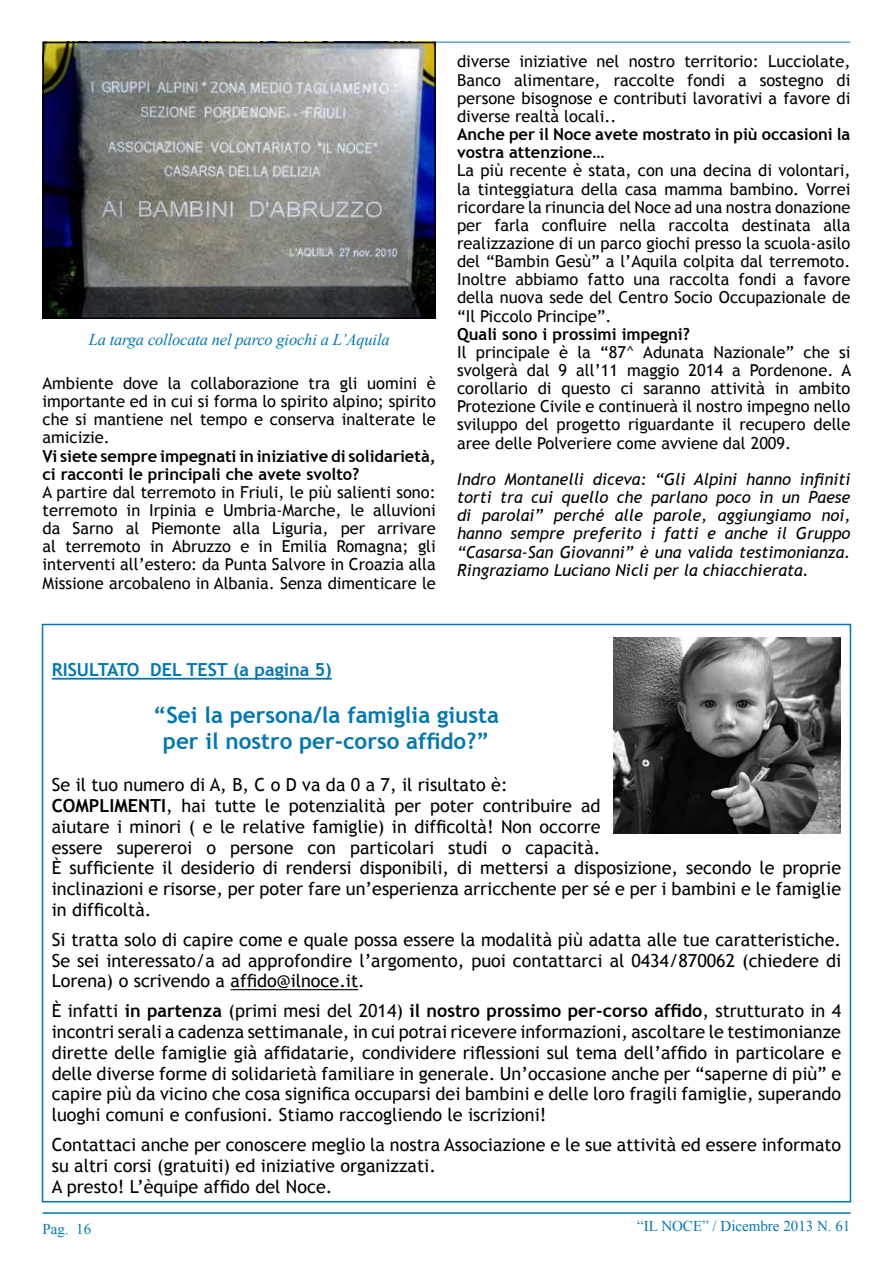
<style>
.page{position:relative;width:893px;height:1263px;background:#fff}
.page>*{position:absolute;margin:0;border:0;box-sizing:border-box;transform-origin:0 0}
.t1{font:700 22.5px/25.8px "Trebuchet MS";color:#0077b3;text-align:center}
.t2{font:18px/20.9px "Trebuchet MS";color:#000}
.t3{font:700 18px "Trebuchet MS";color:#0077b3}
.t4{font:16.5px/18.1px "Trebuchet MS";color:#000;text-align:justify}
.t5{font:italic 16.5px/18.1px "Trebuchet MS";color:#000;text-align:justify}
.t6{font:700 16.5px/18.1px "Trebuchet MS";color:#000}
.t7{font:italic 16.5px "Times New Roman";letter-spacing:-.01em;color:#0077b3}
.t8{font:15px "Times New Roman";color:#0077b3}
.s1{font-weight:700}
</style>
<div class="page">
<hr style="left:43px;top:1212px;width:807px;height:2px;background:#0077b3">
<hr style="left:43px;top:42px;width:807px;height:1px;background:#0077b3">
<img style="left:46px;top:45px;width:387px;height:271px">
<div style="left:43px;top:42px;width:393px;height:277px;border:2px solid #000"></div>
<hr style="left:52px;top:678px;width:280px;height:2px;background:#0077b3">
<hr style="left:231px;top:989px;width:127px;height:1px;background:#000">
<img style="left:613px;top:638px;width:227px;height:195px">
<p class="t7" style="left:89px;top:328px;width:303px">La targa collocata nel parco giochi a L’Aquila</p>
<p class="t4" style="left:43px;top:374px;width:395px">Ambiente dove la collaborazione tra gli uomini è importante ed in cui si forma lo spirito alpino; spirito che si mantiene nel tempo e conserva inalterate le amicizie.</p>
<p class="t6" style="left:43px;top:447px;width:395px">Vi siete sempre impegnati in iniziative di solidarietà, ci racconti le principali che avete svolto?</p>
<p class="t4" style="left:43px;top:483px;width:395px">A partire dal terremoto in Friuli, le più salienti sono: terremoto in Irpinia e Umbria-Marche, le alluvioni da Sarno al Piemonte alla Liguria, per arrivare al terremoto in Abruzzo e in Emilia Romagna; gli interventi all’estero: da Punta Salvore in Croazia alla Missione arcobaleno in Albania. Senza dimenticare le</p>
<p class="t4" style="left:457px;top:53px;width:395px">diverse iniziative nel nostro territorio: Lucciolate, Banco alimentare, raccolte fondi a sostegno di persone bisognose e contributi lavorativi a favore di diverse realtà locali..</p>
<p class="t6" style="left:457px;top:125px;width:395px">Anche per il Noce avete mostrato in più occasioni la vostra attenzione…</p>
<p class="t4" style="left:457px;top:162px;width:395px">La più recente è stata, con una decina di volontari, la tinteggiatura della casa mamma bambino. Vorrei ricordare la rinuncia del Noce ad una nostra donazione per farla confluire nella raccolta destinata alla realizzazione di un parco giochi presso la scuola-asilo del “Bambin Gesù” a l’Aquila colpita dal terremoto.<br>Inoltre abbiamo fatto una raccolta fondi a favore della nuova sede del Centro Socio Occupazionale de “Il Piccolo Principe”.</p>
<p class="t6" style="left:457px;top:325px;width:234px">Quali sono i prossimi impegni?</p>
<p class="t4" style="left:457px;top:343px;width:396px">Il principale è la “87^ Adunata Nazionale” che si svolgerà dal 9 all’11 maggio 2014 a Pordenone. A corollario di questo ci saranno attività in ambito Protezione Civile e continuerà il nostro impegno nello sviluppo del progetto riguardante il recupero delle aree delle Polveriere come avviene dal 2009.</p>
<p class="t5" style="left:457px;top:470px;width:395px">Indro Montanelli diceva: “Gli Alpini hanno infiniti torti tra cui quello che parlano poco in un Paese di parolai” perché alle parole, aggiungiamo noi, hanno sempre preferito i fatti e anche il Gruppo “Casarsa-San Giovanni” è una valida testimonianza.<br>Ringraziamo Luciano Nicli per la chiacchierata.</p>
<p class="t3" style="left:52px;top:659px;width:110px">RISULTATO DEL</p>
<p class="t3" style="left:186px;top:659px;width:147px">TEST (a pagina 5)</p>
<p class="t1" style="left:153px;top:702px;width:347px">“Sei la persona/la famiglia giusta per il nostro per-corso affido?”</p>
<p class="t2" style="left:52px;top:774px;width:791px">Se il tuo numero di A, B, C o D va da 0 a 7, il risultato è:<br><span class="s1">COMPLIMENTI</span>, hai tutte le potenzialità per poter contribuire ad<br>aiutare i minori ( e le relative famiglie) in difficoltà! Non occorre<br>essere supereroi o persone con particolari studi o capacità.<br>È sufficiente il desiderio di rendersi disponibili, di mettersi a disposizione, secondo le proprie inclinazioni e risorse, per poter fare un’esperienza arricchente per sé e per i bambini e le famiglie in difficoltà.</p>
<p class="t2" style="left:52px;top:929px;width:791px;text-align:justify">Si tratta solo di capire come e quale possa essere la modalità più adatta alle tue caratteristiche.<br>Se sei interessato/a ad approfondire l’argomento, puoi contattarci al 0434/870062 (chiedere di Lorena) o scrivendo a affido@ilnoce.it.</p>
<p class="t2" style="left:52px;top:1000px;width:791px;text-align:justify">È infatti <span class="s1">in partenza</span> (primi mesi del 2014) <span class="s1">il nostro prossimo per-corso affido</span>, strutturato in 4 incontri serali a cadenza settimanale, in cui potrai ricevere informazioni, ascoltare le testimonianze dirette delle famiglie già affidatarie, condividere riflessioni sul tema dell’affido in particolare e delle diverse forme di solidarietà familiare in generale. Un’occasione anche per “saperne di più” e capire più da vicino che cosa significa occuparsi dei bambini e delle loro fragili famiglie, superando luoghi comuni e confusioni. Stiamo raccogliendo le iscrizioni!</p>
<p class="t2" style="left:52px;top:1134px;width:791px">Contattaci anche per conoscere meglio la nostra Associazione e le sue attività ed essere informato su altri corsi (gratuiti) ed iniziative organizzati.<br>A presto! L’èquipe affido del Noce.</p>
<p class="t8" style="left:43px;top:1218px;width:50px">Pag. 16</p>
<p class="t8" style="left:637px;top:1216px;width:215px">“IL NOCE” / Dicembre 2013 N. 61</p>
</div>
